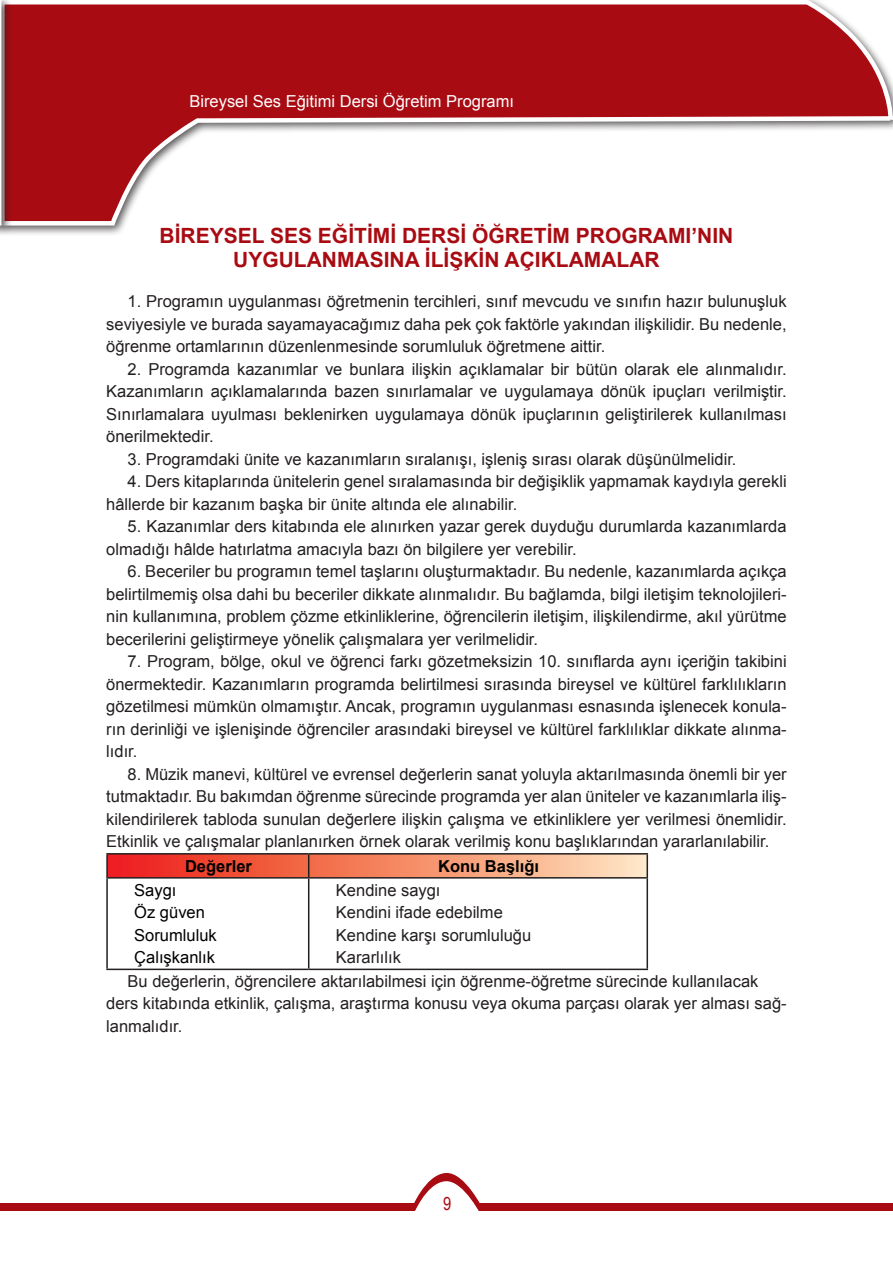
<style>
.page{position:relative;width:893px;height:1263px;background:#fff}
.page>*{position:absolute;margin:0;border:0;box-sizing:border-box;transform-origin:0 0}
.BAŞLIK{font:700 21px "Arial";color:#a90b12}
.t1{font:18px "Arial Narrow";color:#a90b12}
.ana_metin{font:16.5px/22.5px "Arial";color:#231f20;text-align:justify}
.t2{font:16.5px "Arial";color:#fff}
.mavi_koyu{font:16.5px "Arial";color:#000}
.mavi_koyu-2{font:700 16.5px "Arial";color:#000}
</style>
<div class="page">
<div style="left:480px;top:1203px;width:413px;height:8px;background:#a90b12"></div>
<div style="left:1px;top:1203px;width:414px;height:8px;background:#a90b12"></div>
<svg style="left:414px;top:1173px;width:66px;height:38px"></svg>
<div style="left:0;top:0;width:893px;height:237px;background:#231f20;opacity:.75"></div>
<svg style="left:12px;top:0;width:881px;height:228px"></svg>
<div style="left:0;top:0;width:12px;height:237px;background:#231f20;opacity:.75"></div>
<svg style="left:0;top:0;width:4px;height:228px"></svg>
<hr style="left:106px;top:853px;width:203px;height:1px;background:#231f20">
<hr style="left:106px;top:854px;width:2px;height:23px;background:#231f20">
<hr style="left:309px;top:853px;width:339px;height:1px;background:#231f20">
<svg style="left:107px;top:854px;width:539px;height:23px;background:#ee7e61"></svg>
<hr style="left:646px;top:854px;width:2px;height:23px;background:#231f20">
<hr style="left:106px;top:877px;width:203px;height:1px;background:#231f20">
<hr style="left:106px;top:878px;width:2px;height:90px;background:#231f20">
<hr style="left:309px;top:877px;width:339px;height:1px;background:#231f20">
<hr style="left:308px;top:878px;width:1px;height:90px;background:#231f20">
<hr style="left:646px;top:878px;width:2px;height:90px;background:#231f20">
<hr style="left:106px;top:968px;width:203px;height:2px;background:#231f20">
<hr style="left:309px;top:968px;width:339px;height:2px;background:#231f20">
<p class="t2" style="left:189px;top:91px;width:326px">Bireysel Ses Eğitimi Dersi Öğretim Programı</p>
<p class="t2" style="left:205px;top:91px;width:326px">Bireysel Ses Eğitimi Dersi Öğretim Programı</p>
<p class="BAŞLIK" style="left:160px;top:222px;width:575px">BİREYSEL SES EĞİTİMİ DERSİ ÖĞRETİM PROGRAMI’NIN</p>
<p class="BAŞLIK" style="left:233px;top:246px;width:428px">UYGULANMASINA İLİŞKİN AÇIKLAMALAR</p>
<p class="ana_metin" style="left:106px;top:290px;width:682px;text-indent:21px">1. Programın uygulanması öğretmenin tercihleri, sınıf mevcudu ve sınıfın hazır bulunuşluk seviyesiyle ve burada sayamayacağımız daha pek çok faktörle yakından ilişkilidir. Bu nedenle, öğrenme ortamlarının düzenlenmesinde sorumluluk öğretmene aittir.</p>
<p class="ana_metin" style="left:106px;top:358px;width:682px;text-indent:21px">2. Programda kazanımlar ve bunlara ilişkin açıklamalar bir bütün olarak ele alınmalıdır.<br>Kazanımların açıklamalarında bazen sınırlamalar ve uygulamaya dönük ipuçları verilmiştir.<br>Sınırlamalara uyulması beklenirken uygulamaya dönük ipuçlarının geliştirilerek kullanılması önerilmektedir.</p>
<p class="ana_metin" style="left:128px;top:448px;width:610px">3. Programdaki ünite ve kazanımların sıralanışı, işleniş sırası olarak düşünülmelidir.</p>
<p class="ana_metin" style="left:106px;top:470px;width:682px;text-indent:21px">4. Ders kitaplarında ünitelerin genel sıralamasında bir değişiklik yapmamak kaydıyla gerekli hâllerde bir kazanım başka bir ünite altında ele alınabilir.</p>
<p class="ana_metin" style="left:106px;top:515px;width:682px;text-indent:21px">5. Kazanımlar ders kitabında ele alınırken yazar gerek duyduğu durumlarda kazanımlarda olmadığı hâlde hatırlatma amacıyla bazı ön bilgilere yer verebilir.</p>
<p class="ana_metin" style="left:106px;top:560px;width:682px;text-indent:21px">6. Beceriler bu programın temel taşlarını oluşturmaktadır. Bu nedenle, kazanımlarda açıkça belirtilmemiş olsa dahi bu beceriler dikkate alınmalıdır. Bu bağlamda, bilgi iletişim teknolojileri&shy;nin kullanımına, problem çözme etkinliklerine, öğrencilerin iletişim, ilişkilendirme, akıl yürütme becerilerini geliştirmeye yönelik çalışmalara yer verilmelidir.</p>
<p class="ana_metin" style="left:106px;top:650px;width:682px;text-indent:21px">7. Program, bölge, okul ve öğrenci farkı gözetmeksizin 10. sınıflarda aynı içeriğin takibini önermektedir. Kazanımların programda belirtilmesi sırasında bireysel ve kültürel farklılıkların gözetilmesi mümkün olmamıştır. Ancak, programın uygulanması esnasında işlenecek konula&shy;rın derinliği ve işlenişinde öğrenciler arasındaki bireysel ve kültürel farklılıklar dikkate alınma&shy;lıdır.</p>
<p class="ana_metin" style="left:106px;top:763px;width:682px;text-indent:21px">8. Müzik manevi, kültürel ve evrensel değerlerin sanat yoluyla aktarılmasında önemli bir yer tutmaktadır. Bu bakımdan öğrenme sürecinde programda yer alan üniteler ve kazanımlarla iliş&shy;kilendirilerek tabloda sunulan değerlere ilişkin çalışma ve etkinliklere yer verilmesi önemlidir.<br>Etkinlik ve çalışmalar planlanırken örnek olarak verilmiş konu başlıklarından yararlanılabilir.</p>
<p class="mavi_koyu-2" style="left:185px;top:855px;width:68px">Değerler</p>
<p class="mavi_koyu-2" style="left:438px;top:855px;width:102px">Konu Başlığı</p>
<p class="mavi_koyu" style="left:134px;top:879px;width:44px">Saygı</p>
<p class="mavi_koyu" style="left:134px;top:902px;width:72px">Öz güven</p>
<p class="mavi_koyu" style="left:134px;top:924px;width:84px">Sorumluluk</p>
<p class="mavi_koyu" style="left:134px;top:947px;width:82px">Çalışkanlık</p>
<p class="ana_metin" style="left:336px;top:879px;width:106px">Kendine saygı</p>
<p class="ana_metin" style="left:336px;top:901px;width:168px">Kendini ifade edebilme</p>
<p class="ana_metin" style="left:336px;top:924px;width:197px">Kendine karşı sorumluluğu</p>
<p class="ana_metin" style="left:336px;top:946px;width:67px">Kararlılık</p>
<p class="ana_metin" style="left:106px;top:970px;width:682px;text-align:left;text-indent:21px">Bu değerlerin, öğrencilere aktarılabilmesi için öğrenme-öğretme sürecinde kullanılacak ders kitabında etkinlik, çalışma, araştırma konusu veya okuma parçası olarak yer alması sağ&shy;lanmalıdır.</p>
<p class="t1" style="left:443px;top:1190px;width:10px">9</p>
</div>
